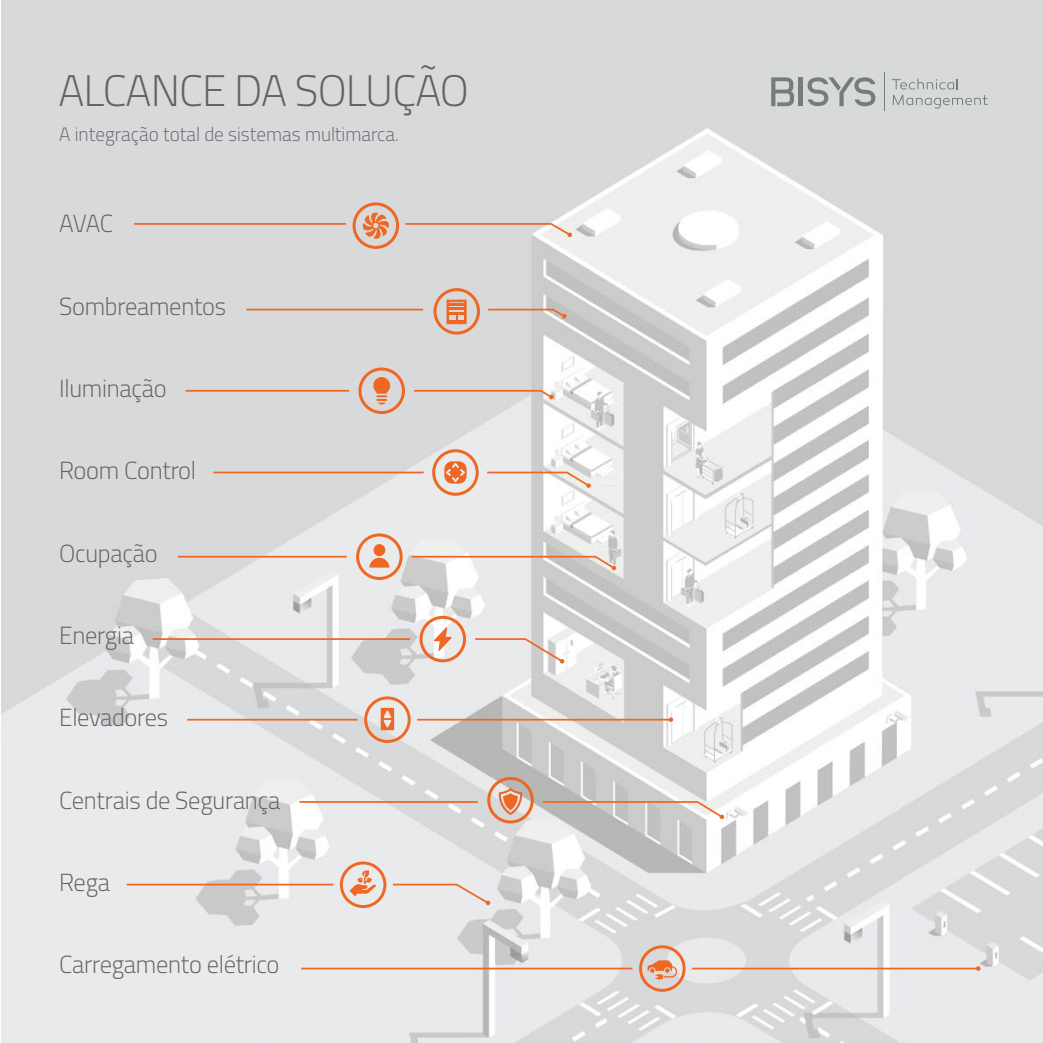
<style>
.page{position:relative;width:1043px;height:1043px;background:#fff}
.page>*{position:absolute;margin:0;border:0;box-sizing:border-box;transform-origin:0 0}
.t1{font:300 43.75px "Cairo";letter-spacing:-.02em;color:#616264}
.t2{font:300 24.5px "Cairo";letter-spacing:-.01em;color:#616264}
.t3{font:300 19.25px "Cairo";color:#696a6d}
</style>
<div class="page">
<img style="left:2px;top:89px;width:1040px;height:953px">
<div style="left:2px;top:1px;width:1040px;height:88px;background:#d8d9da"></div>
<svg style="left:891px;top:79px;width:96px;height:30px"></svg>
<hr style="left:883px;top:73px;width:1px;height:38px;background:#767b7c">
<hr style="left:798px;top:77px;width:4px;height:29px;background:#767b7c">
<svg style="left:771px;top:77px;width:22px;height:29px"></svg>
<svg style="left:807px;top:77px;width:69px;height:29px"></svg>
<hr style="left:134px;top:223px;width:212px;height:2px;background:#ef6723">
<hr style="left:127px;top:883px;width:206px;height:2px;background:#ef6723">
<hr style="left:301px;top:967px;width:331px;height:2px;background:#ef6723">
<hr style="left:187px;top:718px;width:170px;height:2px;background:#ef6723">
<hr style="left:246px;top:308px;width:177px;height:2px;background:#ef6723">
<hr style="left:185px;top:390px;width:164px;height:1px;background:#ef6723">
<hr style="left:213px;top:471px;width:210px;height:2px;background:#ef6723">
<hr style="left:152px;top:638px;width:258px;height:1px;background:#ef6723">
<hr style="left:178px;top:555px;width:168px;height:2px;background:#ef6723">
<hr style="left:299px;top:800px;width:178px;height:2px;background:#ef6723">
<svg style="left:352px;top:202px;width:220px;height:47px;background:#dccfc9"></svg>
<hr style="left:691px;top:967px;width:286px;height:2px;background:#ef6723">
<svg style="left:975px;top:965px;width:5px;height:5px"></svg>
<hr style="left:417px;top:718px;width:253px;height:2px;background:#ef6723">
<svg style="left:668px;top:717px;width:5px;height:4px"></svg>
<svg style="left:486px;top:308px;width:80px;height:10px"></svg>
<svg style="left:412px;top:389px;width:141px;height:10px"></svg>
<svg style="left:485px;top:470px;width:105px;height:18px;background:#e7dad3"></svg>
<svg style="left:473px;top:637px;width:91px;height:26px;background:#e6ddd9"></svg>
<svg style="left:410px;top:554px;width:206px;height:16px;background:#dfd0c8"></svg>
<svg style="left:541px;top:799px;width:183px;height:20px;background:#d0c4bc"></svg>
<svg style="left:639px;top:944px;width:46px;height:47px;background:#e1b8a5"></svg>
<svg style="left:340px;top:861px;width:150px;height:46px;background:#e9dad3"></svg>
<svg style="left:487px;top:776px;width:46px;height:47px;background:#dcb09a"></svg>
<svg style="left:419px;top:615px;width:47px;height:47px"></svg>
<svg style="left:358px;top:367px;width:47px;height:47px;background:#dfb5a1"></svg>
<svg style="left:364px;top:696px;width:46px;height:46px;background:#e7c0ae"></svg>
<svg style="left:432px;top:449px;width:46px;height:46px;background:#eab9a2"></svg>
<svg style="left:356px;top:533px;width:46px;height:46px;background:#eac0ad"></svg>
<svg style="left:433px;top:288px;width:47px;height:46px;background:#e0b098"></svg>
<h1 class="t1" style="left:58px;top:55px;width:412px">ALCANCE DA SOLUÇÃO</h1>
<p class="t3" style="left:59px;top:119px;width:341px">A integração total de sistemas multimarca.</p>
<p class="t2" style="left:59px;top:204px;width:55px">AVAC</p>
<p class="t2" style="left:59px;top:286px;width:169px">Sombreamentos</p>
<p class="t2" style="left:59px;top:368px;width:109px">Iluminação</p>
<p class="t2" style="left:59px;top:450px;width:139px">Room Control</p>
<p class="t2" style="left:59px;top:533px;width:100px">Ocupação</p>
<p class="t2" style="left:59px;top:615px;width:76px">Energia</p>
<p class="t2" style="left:59px;top:697px;width:111px">Elevadores</p>
<p class="t2" style="left:59px;top:779px;width:222px">Centrais de Segurança</p>
<p class="t2" style="left:59px;top:862px;width:52px">Rega</p>
<p class="t2" style="left:59px;top:944px;width:222px">Carregamento elétrico</p>
</div>
